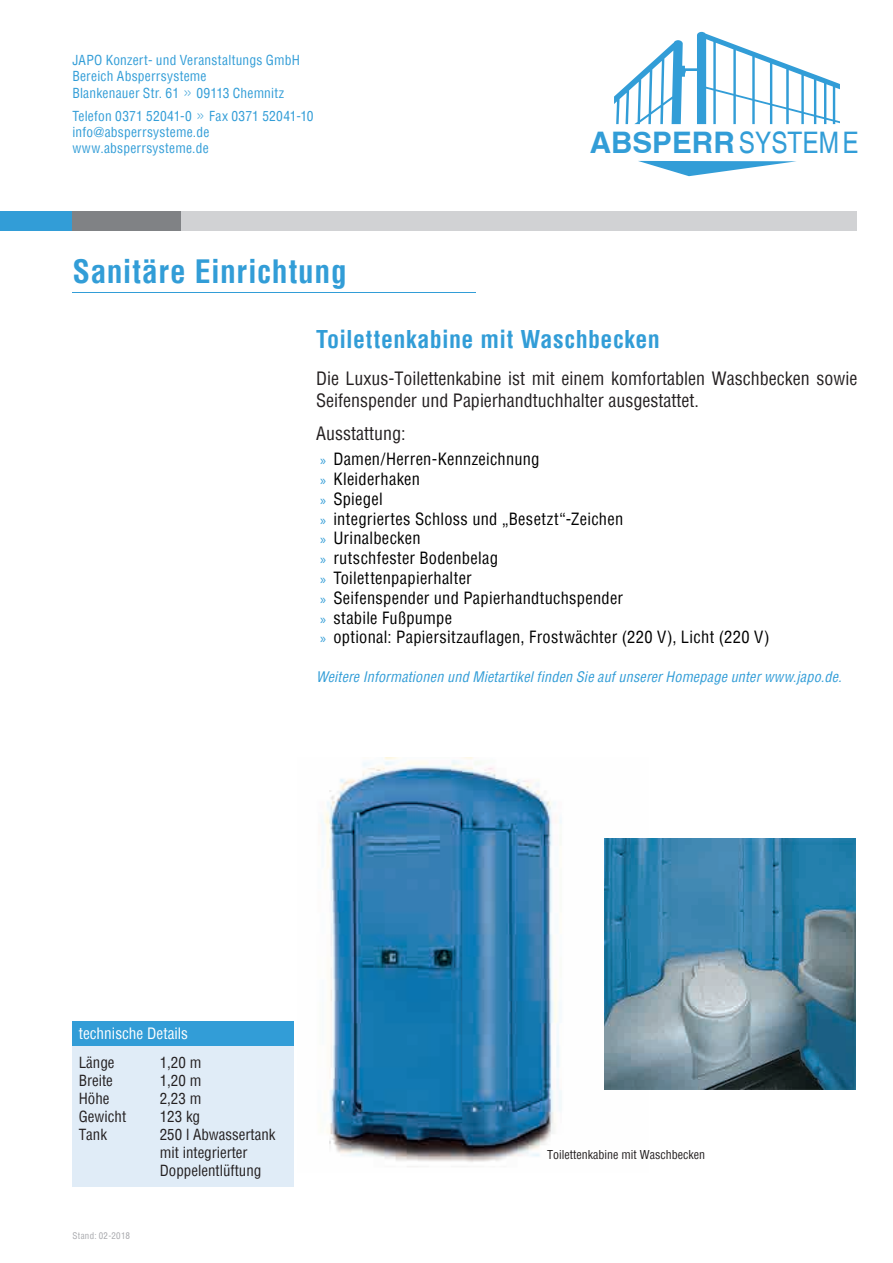
<style>
.page{position:relative;width:893px;height:1263px;background:#fff}
.page>*{position:absolute;margin:0;border:0;box-sizing:border-box;transform-origin:0 0}
.t1{font:700 condensed 31.5px "Helvetica";letter-spacing:.02em;color:#329dd7}
.t2{font:700 29.7px "Helvetica";color:#329dd7}
.t3{font:700 condensed 24px "Helvetica";letter-spacing:.02em;color:#329dd7}
.t4{font:condensed 18px/21.6px "Helvetica";color:#231f20}
.t5{font:condensed 16.5px/19.8px "Helvetica";letter-spacing:.02em;color:#000}
.t6{font:condensed 15.3px "Helvetica";color:#fff}
.t7{font:condensed 15px/18px "Helvetica";color:#231f20}
.t8{font:italic condensed 14.25px "Helvetica";letter-spacing:.01em;color:#329dd7}
.t9{font:condensed 13.5px/16.2px "Helvetica";letter-spacing:.015em;color:#329dd7}
.t10{font:condensed 12px "Helvetica";color:#231f20}
.t11{font:condensed 9px "Helvetica";letter-spacing:.03em;color:#a8a9ad}
.s1{font-size:11.7px}
.s2{font-weight:400;font-stretch:condensed}
.s3{font-family:"Myriad Pro";font-stretch:normal;font-size:14.25px;color:#329dd7}
</style>
<div class="page">
<div style="left:0;top:211px;width:72px;height:20px;background:#329dd7"></div>
<div style="left:72px;top:211px;width:109px;height:20px;background:#808285"></div>
<div style="left:181px;top:211px;width:676px;height:20px;background:#d1d2d4"></div>
<svg style="left:638px;top:161px;width:158px;height:15px"></svg>
<svg style="left:614px;top:32px;width:226px;height:92px"></svg>
<img style="left:321px;top:758px;width:328px;height:409px">
<img style="left:605px;top:839px;width:251px;height:251px">
<div style="left:72px;top:1042px;width:221px;height:144px;background:#e0ecf7"></div>
<hr style="left:72px;top:292px;width:404px;height:1px;background:#329dd7">
<div style="left:72px;top:1022px;width:221px;height:24px;background:#329dd7"></div>
<p class="t9" style="left:72px;top:52px;width:229px">JAPO Konzert- und Veranstaltungs GmbH<br>Bereich Absperrsysteme<br>Blankenauer Str. 61 <span class="s1">&gt;&gt;</span> 09113 Chemnitz</p>
<p class="t9" style="left:72px;top:107px;width:243px">Telefon 0371 52041-0 <span class="s1">&gt;&gt;</span> Fax 0371 52041-10 info@absperrsysteme.de www.absperrsysteme.de</p>
<h2 class="t2" style="left:590px;top:125px;width:271px">ABSPERR<span class="s2">SYSTEM E</span></h2>
<h1 class="t1" style="left:72px;top:251px;width:276px">Sanitäre Einrichtung</h1>
<h3 class="t3" style="left:316px;top:324px;width:345px">Toilettenkabine mit Waschbecken</h3>
<p class="t4" style="left:316px;top:368px;width:543px">Die Luxus-Toilettenkabine ist mit einem komfortablen Waschbecken sowie<br>Seifenspender und Papierhandtuchhalter ausgestattet.</p>
<p class="t4" style="left:316px;top:423px;width:91px">Ausstattung:</p>
<p class="t5" style="left:320px;top:449px;width:451px"><span class="s3">»</span> Damen/Herren-Kennzeichnung<br><span class="s3">»</span> Kleiderhaken<br><span class="s3">»</span> Spiegel<br><span class="s3">»</span> integriertes Schloss und „Besetzt“-Zeichen<br><span class="s3">»</span> Urinalbecken<br><span class="s3">»</span> rutschfester Bodenbelag<br><span class="s3">»</span> Toilettenpapierhalter<br><span class="s3">»</span> Seifenspender und Papierhandtuchspender<br><span class="s3">»</span> stabile Fußpumpe<br><span class="s3">»</span> optional: Papiersitzauflagen, Frostwächter (220 V), Licht (220 V)</p>
<p class="t8" style="left:316px;top:668px;width:527px">Weitere Informationen und Mietartikel finden Sie auf unserer Homepage unter www.japo.de.</p>
<p class="t6" style="left:79px;top:1023px;width:111px">technische Details</p>
<p class="t7" style="left:79px;top:1054px;width:37px">Länge</p>
<p class="t7" style="left:160px;top:1054px;width:43px">1,20 m</p>
<p class="t7" style="left:79px;top:1072px;width:36px">Breite</p>
<p class="t7" style="left:160px;top:1072px;width:43px">1,20 m</p>
<p class="t7" style="left:79px;top:1090px;width:32px">Höhe</p>
<p class="t7" style="left:160px;top:1090px;width:43px">2,23 m</p>
<p class="t7" style="left:79px;top:1108px;width:49px">Gewicht</p>
<p class="t7" style="left:160px;top:1108px;width:42px">123 kg</p>
<p class="t7" style="left:79px;top:1126px;width:30px">Tank</p>
<p class="t7" style="left:160px;top:1126px;width:117px">250 l Abwassertank mit integrierter<br>Doppelentlüftung</p>
<p class="t11" style="left:72px;top:1230px;width:59px">Stand: 02-2018</p>
<p class="t10" style="left:547px;top:1146px;width:159px">Toilettenkabine mit Waschbecken</p>
</div>
